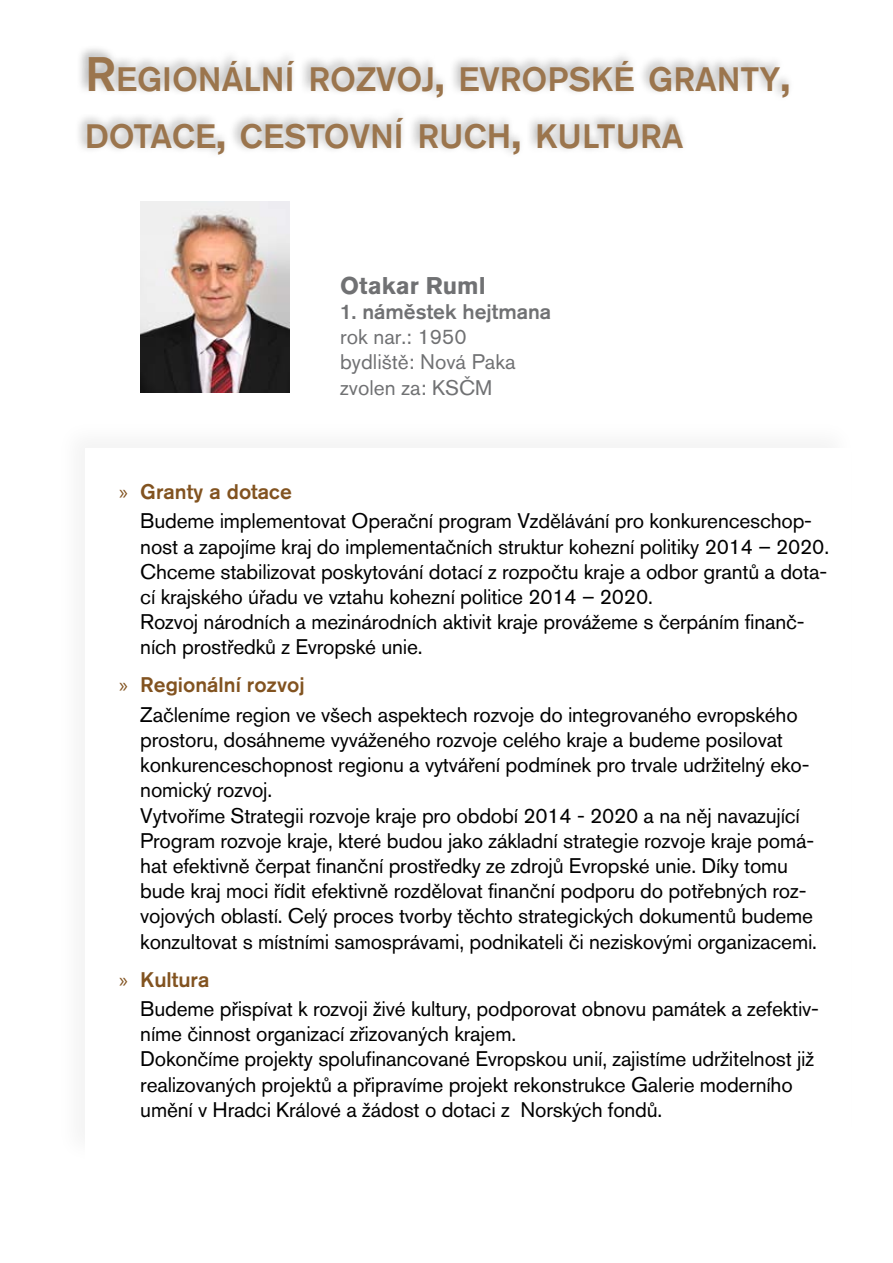
<style>
.page{position:relative;width:893px;height:1263px;background:#fff}
.page>*{position:absolute;margin:0;border:0;box-sizing:border-box;transform-origin:0 0}
.t1{font:500 33.6px/57.6px "Akzidenz Grotesk CE";color:#9b754d}
.t2{font:700 24px "Akzidenz Grotesk CE";color:#707173}
.t3{font:21px/25.2px "Akzidenz Grotesk CE";letter-spacing:-.01em;color:#000}
.t4{font:21px/25.2px "Akzidenz Grotesk CE";color:#707173}
.t5{font:500 21px "Akzidenz Grotesk CE";color:#707173}
.s1{font-size:48px}
.s2{font-family:"Myriad Pro";color:#825320}
.s3{font-weight:500;color:#825320}
</style>
<div class="page">
<div style="left:75px;top:44px;width:719px;height:115px;background:#000;opacity:.35"></div>
<img style="left:140px;top:202px;width:149px;height:191px">
<h1 class="t1" style="left:85px;top:49px;width:707px"><span class="s1">R</span>EGIONÁLNÍ ROZVOJ<span class="s1">,</span> EVROPSKÉ GRANTY<span class="s1">,<br></span>DOTACE<span class="s1">,</span> CESTOVNÍ RUCH<span class="s1">,</span> KULTURA</h1>
<p class="t2" style="left:340px;top:272px;width:147px">Otakar Ruml</p>
<p class="t5" style="left:340px;top:299px;width:213px">1. náměstek hejtmana</p>
<p class="t4" style="left:340px;top:324px;width:177px">rok nar.: 1950 bydliště: Nová Paka zvolen za: KSČM</p>
<p class="t3" style="left:140px;top:477px;width:673px;line-height:29.4px;text-indent:-21px"><span class="s2">»</span> <span class="s3">Granty a dotace<br></span>Budeme implementovat Operační program Vzdělávání pro konkurenceschop-</p>
<p class="t3" style="left:140px;top:534px;width:690px">nost a zapojíme kraj do implementačních struktur kohezní politiky 2014 – 2020.<br>Chceme stabilizovat poskytování dotací z rozpočtu kraje a odbor grantů a dota&shy;cí krajského úřadu ve vztahu kohezní politice 2014 – 2020.<br>Rozvoj národních a mezinárodních aktivit kraje provážeme s čerpáním finanč&shy;ních prostředků z Evropské unie.</p>
<p class="t3" style="left:140px;top:670px;width:659px;line-height:29.4px;text-indent:-21px"><span class="s2">»</span> <span class="s3">Regionální rozvoj<br></span>Začleníme region ve všech aspektech rozvoje do integrovaného evropského</p>
<p class="t3" style="left:140px;top:727px;width:678px">prostoru, dosáhneme vyváženého rozvoje celého kraje a budeme posilovat konkurenceschopnost regionu a vytváření podmínek pro trvale udržitelný eko&shy;nomický rozvoj.<br>Vytvoříme Strategii rozvoje kraje pro období 2014 - 2020 a na něj navazující Program rozvoje kraje, které budou jako základní strategie rozvoje kraje pomá&shy;hat efektivně čerpat finanční prostředky ze zdrojů Evropské unie. Díky tomu bude kraj moci řídit efektivně rozdělovat finanční podporu do potřebných roz&shy;vojových oblastí. Celý proces tvorby těchto strategických dokumentů budeme konzultovat s místními samosprávami, podnikateli či neziskovými organizacemi.</p>
<p class="t3" style="left:140px;top:964px;width:680px;line-height:29.4px;text-indent:-21px"><span class="s2">»</span> <span class="s3">Kultura<br></span>Budeme přispívat k rozvoji živé kultury, podporovat obnovu památek a zefektiv-</p>
<p class="t3" style="left:140px;top:1021px;width:675px">níme činnost organizací zřizovaných krajem.<br>Dokončíme projekty spolufinancované Evropskou unií, zajistíme udržitelnost již realizovaných projektů a připravíme projekt rekonstrukce Galerie moderního umění v Hradci Králové a žádost o dotaci z Norských fondů.</p>
</div>
